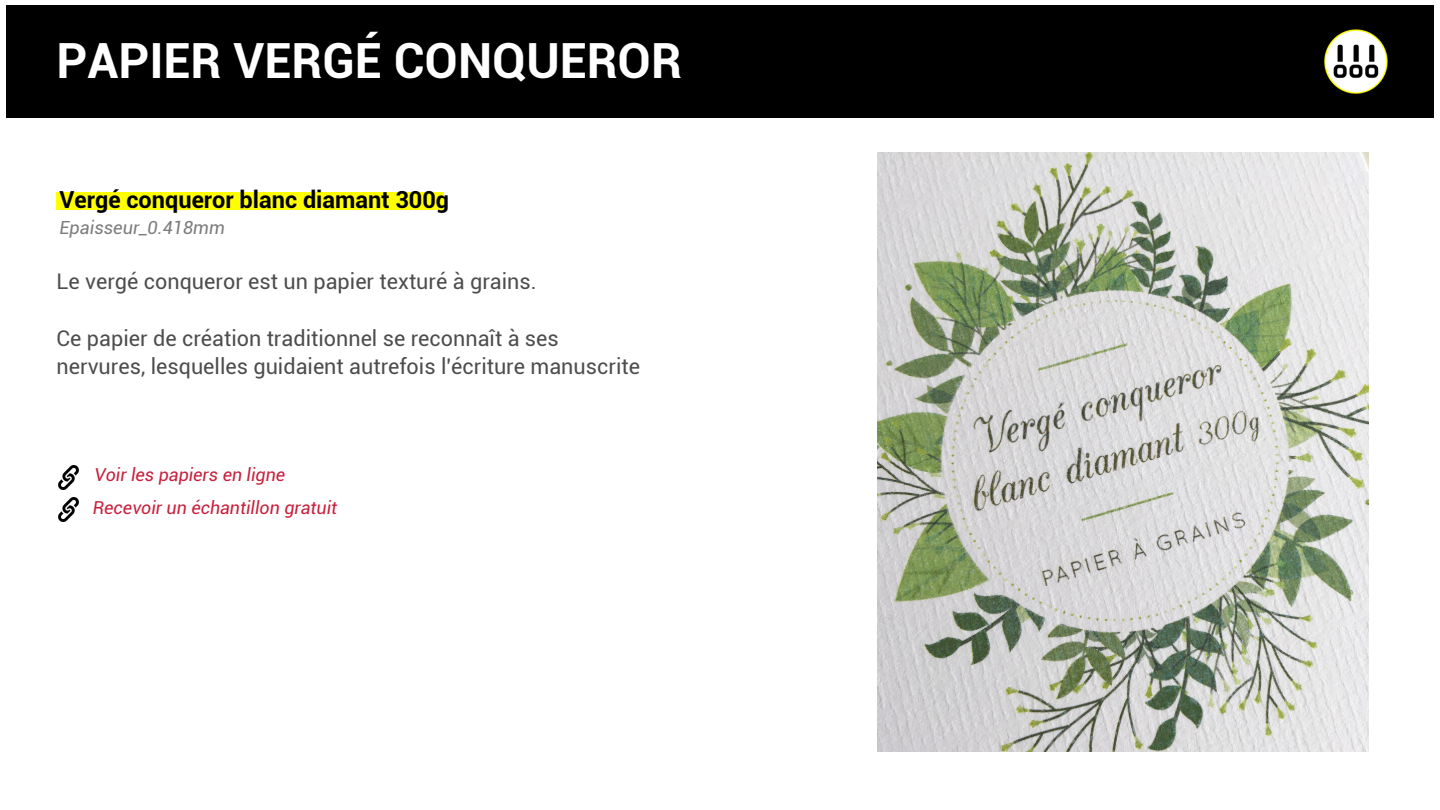
<style>
.page{position:relative;width:1440px;height:810px;background:#fff}
.page>*{position:absolute;margin:0;border:0;box-sizing:border-box;transform-origin:0 0}
.t1{font:700 48.5px "Roboto";color:#fff}
.t2{font:700 23.5px "Roboto";color:#000}
.t3{font:21.6px/28.5px "Roboto";color:#4d4d4d}
.t4{font:italic 18.1px "Roboto";color:#7c7c7c}
.t5{font:italic 17.9px/32.5px "Roboto";color:#c81f3b}
</style>
<div class="page">
<div style="left:6px;top:5px;width:1428px;height:113px;background:#000"></div>
<img style="left:1324px;top:29px;width:64px;height:65px">
<img style="left:878px;top:153px;width:490px;height:599px">
<div style="left:57px;top:192px;width:387px;height:18px;background:#ff0"></div>
<img style="left:58px;top:466px;width:21px;height:24px">
<img style="left:58px;top:498px;width:21px;height:24px">
<h1 class="t1" style="left:57px;top:33px;width:627px">PAPIER VERGÉ CONQUEROR</h1>
<p class="t2" style="left:60px;top:186px;width:391px">Vergé conqueror blanc diamant 300g</p>
<p class="t4" style="left:60px;top:218px;width:167px">Epaisseur_0.418mm</p>
<p class="t3" style="left:57px;top:267px;width:481px">Le vergé conqueror est un papier texturé à grains.</p>
<p class="t3" style="left:57px;top:324px;width:585px">Ce papier de création traditionnel se reconnaît à ses nervures, lesquelles guidaient autrefois l'écriture manuscrite</p>
<p class="t5" style="left:93px;top:459px;width:246px">Voir les papiers en ligne<br>Recevoir un échantillon gratuit</p>
</div>
